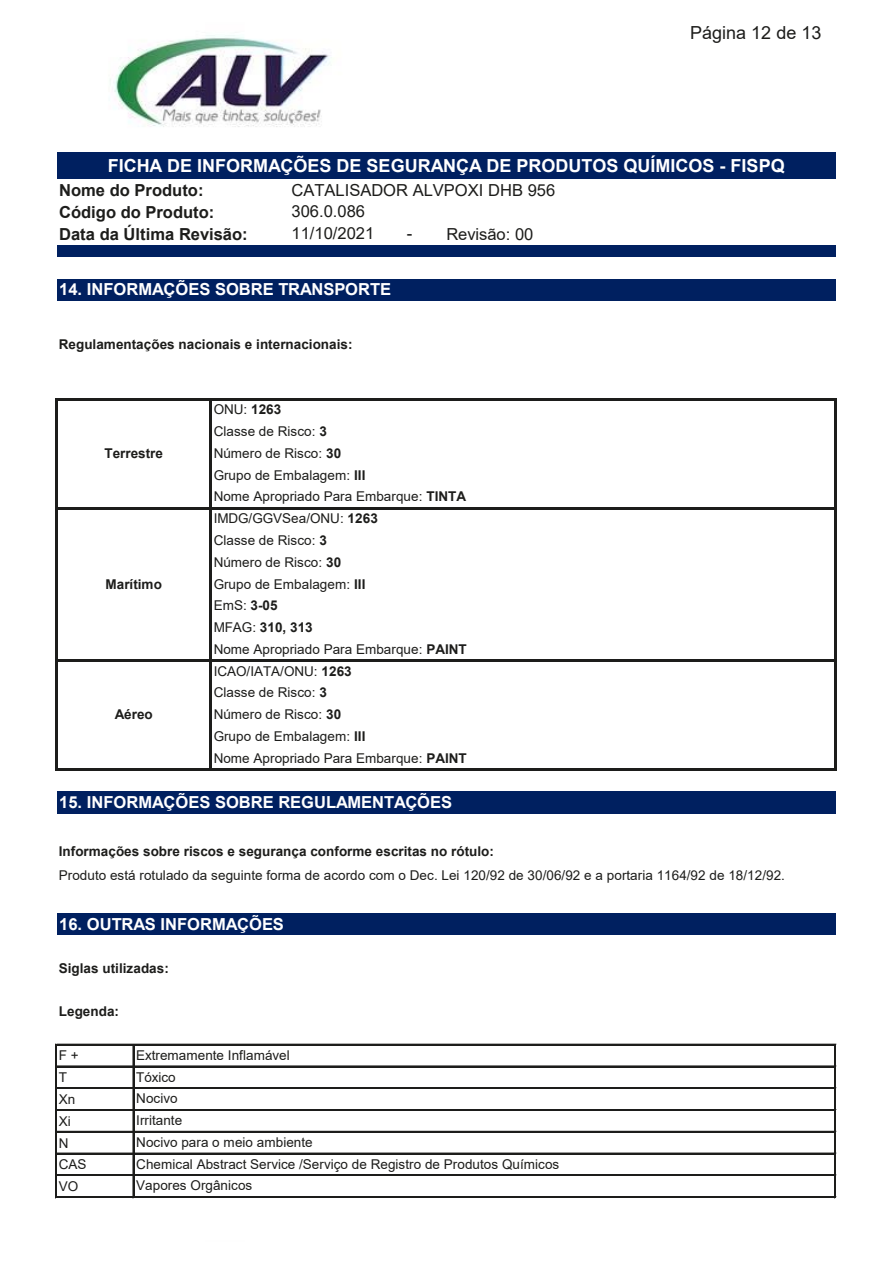
<style>
.page{position:relative;width:893px;height:1263px;background:#fff}
.page>*{position:absolute;margin:0;border:0;box-sizing:border-box;transform-origin:0 0}
.t1{font:700 18px "Arial";color:#fff}
.t2{font:18px "Arial";color:#1d1d1b}
.t3{font:700 16.5px "Arial";letter-spacing:-.005em;color:#fff}
.t4{font:16.5px "Arial";color:#1d1d1b}
.t5{font:700 16.5px "Arial";color:#1d1d1b}
.t6{font:13.5px/21.8px "Arial";letter-spacing:.005em;color:#1d1d1b}
.t7{font:700 13.5px "Arial";color:#1d1d1b}
.s1{font-weight:700}
</style>
<div class="page">
<div style="left:57px;top:153px;width:778px;height:27px;background:#002060"></div>
<div style="left:57px;top:245px;width:778px;height:12px;background:#002060"></div>
<div style="left:57px;top:279px;width:778px;height:23px;background:#002060"></div>
<div style="left:57px;top:301px;width:778px;height:491px;background:#fff"></div>
<div style="left:57px;top:791px;width:778px;height:23px;background:#002060"></div>
<div style="left:57px;top:913px;width:778px;height:23px;background:#002060"></div>
<hr style="left:55px;top:398px;width:3px;height:112px;background:#1d1d1b">
<hr style="left:55px;top:510px;width:3px;height:149px;background:#1d1d1b">
<hr style="left:55px;top:659px;width:3px;height:112px;background:#1d1d1b">
<hr style="left:834px;top:401px;width:3px;height:370px;background:#1d1d1b">
<hr style="left:55px;top:1044px;width:2px;height:154px;background:#1d1d1b">
<hr style="left:210px;top:401px;width:2px;height:370px;background:#1d1d1b">
<hr style="left:834px;top:1045px;width:2px;height:153px;background:#1d1d1b">
<hr style="left:133px;top:1045px;width:1px;height:153px;background:#1d1d1b">
<hr style="left:58px;top:398px;width:779px;height:3px;background:#1d1d1b">
<hr style="left:58px;top:507px;width:779px;height:3px;background:#1d1d1b">
<hr style="left:58px;top:659px;width:779px;height:3px;background:#1d1d1b">
<hr style="left:58px;top:768px;width:779px;height:3px;background:#1d1d1b">
<hr style="left:57px;top:1044px;width:779px;height:1px;background:#1d1d1b">
<hr style="left:57px;top:1066px;width:779px;height:1px;background:#1d1d1b">
<hr style="left:57px;top:1087px;width:779px;height:1px;background:#1d1d1b">
<hr style="left:57px;top:1088px;width:779px;height:1px;background:#1d1d1b">
<hr style="left:57px;top:1109px;width:779px;height:2px;background:#1d1d1b">
<hr style="left:57px;top:1131px;width:779px;height:2px;background:#1d1d1b">
<hr style="left:57px;top:1153px;width:779px;height:1px;background:#1d1d1b">
<hr style="left:57px;top:1174px;width:779px;height:1px;background:#1d1d1b">
<hr style="left:57px;top:1175px;width:779px;height:1px;background:#1d1d1b">
<hr style="left:57px;top:1196px;width:779px;height:2px;background:#1d1d1b">
<img style="left:110px;top:35px;width:220px;height:92px">
<h1 class="t2" style="left:690px;top:20px;width:133px">Página 12 de 13</h1>
<h1 class="t1" style="left:108px;top:153px;width:679px">FICHA DE INFORMAÇÕES DE SEGURANÇA DE PRODUTOS QUÍMICOS - FISPQ</h1>
<p class="t5" style="left:59px;top:179px;width:146px">Nome do Produto:</p>
<p class="t4" style="left:291px;top:179px;width:265px">CATALISADOR ALVPOXI DHB 956</p>
<p class="t5" style="left:59px;top:200px;width:157px">Código do Produto:</p>
<p class="t4" style="left:291px;top:200px;width:75px">306.0.086</p>
<p class="t5" style="left:59px;top:222px;width:190px">Data da Última Revisão:</p>
<p class="t4" style="left:291px;top:222px;width:84px">11/10/2021</p>
<p class="t4" style="left:407px;top:222px;width:7px">-</p>
<p class="t4" style="left:446px;top:223px;width:89px">Revisão: 00</p>
<p class="t3" style="left:59px;top:278px;width:333px">14. INFORMAÇÕES SOBRE TRANSPORTE</p>
<p class="t7" style="left:59px;top:335px;width:295px">Regulamentações nacionais e internacionais:</p>
<p class="t7" style="left:104px;top:444px;width:60px">Terrestre</p>
<p class="t7" style="left:106px;top:574px;width:58px">Marítimo</p>
<p class="t7" style="left:115px;top:705px;width:40px">Aéreo</p>
<p class="t6" style="left:214px;top:399px;width:254px">ONU: <span class="s1">1263<br></span>Classe de Risco: <span class="s1">3<br></span>Número de Risco: <span class="s1">30<br></span>Grupo de Embalagem: <span class="s1">III<br></span>Nome Apropriado Para Embarque: <span class="s1">TINTA<br></span>IMDG/GGVSea/ONU: <span class="s1">1263</span></p>
<p class="t6" style="left:214px;top:529px;width:255px">Classe de Risco: <span class="s1">3<br></span>Número de Risco: <span class="s1">30<br></span>Grupo de Embalagem: <span class="s1">III<br></span>EmS: <span class="s1">3-05<br></span>MFAG: <span class="s1">310, 313<br></span>Nome Apropriado Para Embarque: <span class="s1">PAINT</span></p>
<p class="t6" style="left:214px;top:660px;width:153px">ICAO/IATA/ONU: <span class="s1">1263<br></span>Classe de Risco: <span class="s1">3<br></span>Número de Risco: <span class="s1">30<br></span>Grupo de Embalagem: <span class="s1">III</span></p>
<p class="t6" style="left:214px;top:747px;width:255px">Nome Apropriado Para Embarque: <span class="s1">PAINT</span></p>
<p class="t3" style="left:59px;top:791px;width:395px">15. INFORMAÇÕES SOBRE REGULAMENTAÇÕES</p>
<p class="t7" style="left:59px;top:841px;width:437px">Informações sobre riscos e segurança conforme escritas no rótulo:</p>
<p class="t6" style="left:59px;top:864px;width:728px">Produto está rotulado da seguinte forma de acordo com o Dec. Lei 120/92 de 30/06/92 e a portaria 1164/92 de 18/12/92.</p>
<p class="t3" style="left:59px;top:912px;width:226px">16. OUTRAS INFORMAÇÕES</p>
<p class="t7" style="left:59px;top:958px;width:112px">Siglas utilizadas:</p>
<p class="t7" style="left:59px;top:1002px;width:62px">Legenda:</p>
<p class="t6" style="left:59px;top:1045px;width:29px">F +<br>T<br>Xn<br>Xi<br>N<br>CAS<br>VO</p>
<p class="t6" style="left:136px;top:1044px;width:155px">Extremamente Inflamável</p>
<p class="t6" style="left:136px;top:1066px;width:424px">Tóxico<br>Nocivo<br>Irritante<br>Nocivo para o meio ambiente<br>Chemical Abstract Service /Serviço de Registro de Produtos Químicos<br>Vapores Orgânicos</p>
</div>
